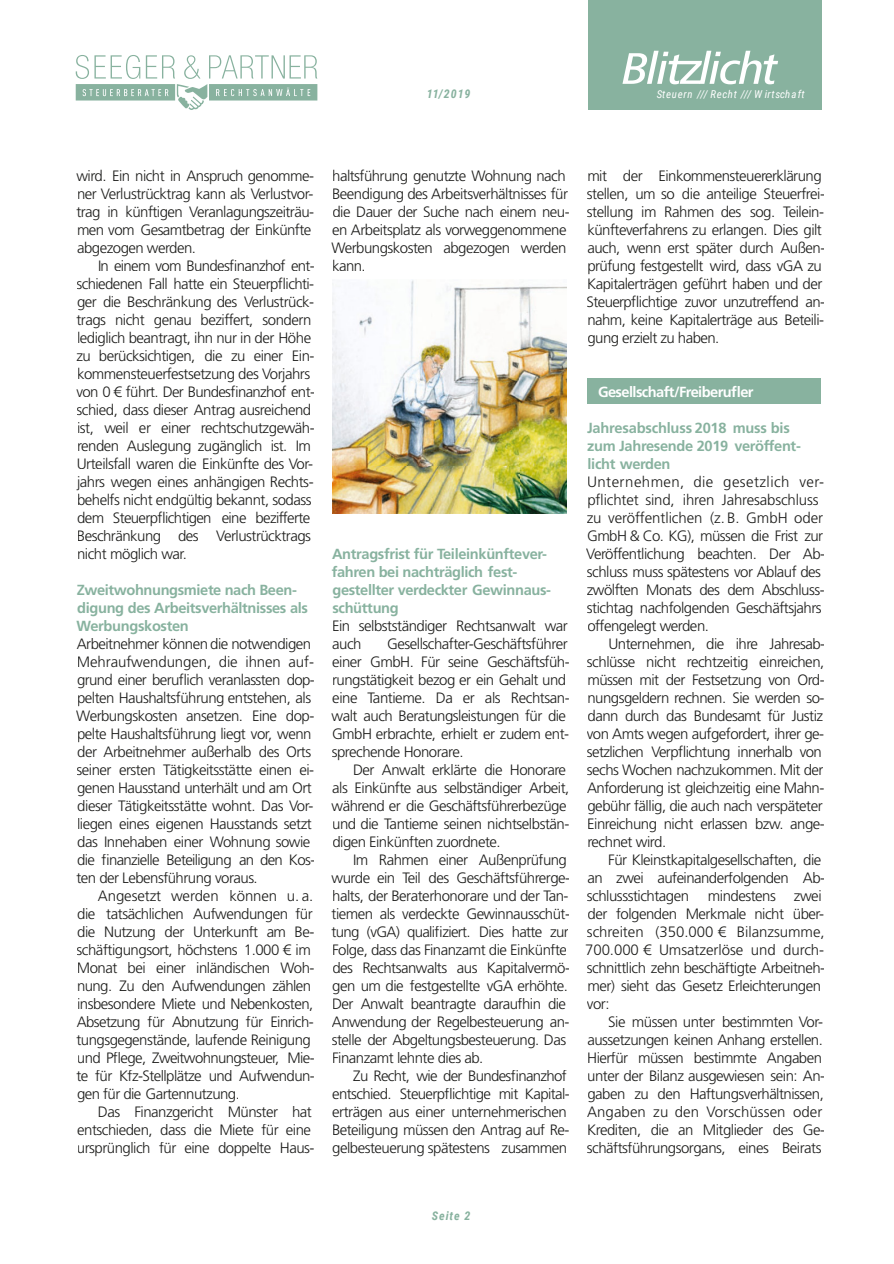
<style>
.page{position:relative;width:894px;height:1264px;background:#fff}
.page>*{position:absolute;margin:0;border:0;box-sizing:border-box;transform-origin:0 0}
.t1{font:300 15px/18px "Frutiger LT Std";letter-spacing:-.035em;color:#1d1d1b}
.t2{font:700 14.7px/18px "Frutiger LT Std";letter-spacing:-.025em;color:#88b29f}
.t3{font:700 14.7px "Frutiger LT Std";letter-spacing:-.04em;color:#fff}
.t4{font:italic 700 12px "Roboto Condensed";letter-spacing:.08em;color:#88b29f}
.t5{font:italic 10.8px "Roboto Condensed";letter-spacing:.07em;color:#fff}
</style>
<div class="page">
<div style="left:587px;top:379px;width:234px;height:25px;background:#88b29f"></div>
<img style="left:332px;top:280px;width:234px;height:233px">
<svg style="left:76px;top:55px;width:241px;height:55px"></svg>
<div style="left:588px;top:0;width:234px;height:110px;background:#88b29f"></div>
<svg style="left:622px;top:51px;width:156px;height:33px"></svg>
<p class="t4" style="left:427px;top:89px;width:45px">11/2019</p>
<p class="t5" style="left:657px;top:89px;width:149px">Steuern /// Recht /// W irtschaft</p>
<p class="t1" style="left:76px;top:168px;width:239px">wird. Ein nicht in Anspruch genomme&shy;ner Verlustrücktrag kann als Verlustvor&shy;trag in künftigen Veranlagungszeiträu&shy;men vom Gesamtbetrag der Einkünfte abgezogen werden.</p>
<p class="t1" style="left:76px;top:258px;width:240px;text-indent:22px">In einem vom Bundesfinanzhof ent&shy;schiedenen Fall hatte ein Steuerpflichti&shy;ger die Beschränkung des Verlustrück&shy;trags nicht genau beziffert, sondern lediglich beantragt, ihn nur in der Höhe zu berücksichtigen, die zu einer Ein&shy;kommensteuerfestsetzung des Vorjahrs von 0 € führt. Der Bundesfinanzhof ent&shy;schied, dass dieser Antrag ausreichend ist, weil er einer rechtschutzgewäh&shy;renden Auslegung zugänglich ist. Im Urteilsfall waren die Einkünfte des Vor&shy;jahrs wegen eines anhängigen Rechts&shy;behelfs nicht endgültig bekannt, sodass dem Steuerpflichtigen eine bezifferte Beschränkung des Verlustrücktrags nicht möglich war.</p>
<p class="t2" style="left:76px;top:582px;width:233px">Zweitwohnungsmiete nach Been&shy;digung des Arbeitsverhältnisses als<br>Werbungskosten</p>
<p class="t1" style="left:76px;top:636px;width:241px">Arbeitnehmer können die notwendigen Mehraufwendungen, die ihnen auf&shy;grund einer beruflich veranlassten dop&shy;pelten Haushaltsführung entstehen, als Werbungskosten ansetzen. Eine dop&shy;pelte Haushaltsführung liegt vor, wenn der Arbeitnehmer außerhalb des Orts seiner ersten Tätigkeitsstätte einen ei&shy;genen Hausstand unterhält und am Ort dieser Tätigkeitsstätte wohnt. Das Vor&shy;liegen eines eigenen Hausstands setzt das Innehaben einer Wohnung sowie die finanzielle Beteiligung an den Kos&shy;ten der Lebensführung voraus.</p>
<p class="t1" style="left:76px;top:888px;width:240px;text-indent:21px">Angesetzt werden können u. a. die tatsächlichen Aufwendungen für die Nutzung der Unterkunft am Be&shy;schäftigungsort, höchstens 1.000 € im Monat bei einer inländischen Woh&shy;nung. Zu den Aufwendungen zählen insbesondere Miete und Nebenkosten, Absetzung für Abnutzung für Einrich&shy;tungsgegenstände, laufende Reinigung und Pflege, Zweitwohnungsteuer, Mie&shy;te für Kfz-Stellplätze und Aufwendun&shy;gen für die Gartennutzung.</p>
<p class="t1" style="left:77px;top:1104px;width:239px;text-indent:21px">Das Finanzgericht Münster hat entschieden, dass die Miete für eine ursprünglich für eine doppelte Haus-</p>
<p class="t1" style="left:331px;top:168px;width:240px">haltsführung genutzte Wohnung nach<br>Beendigung des Arbeitsverhältnisses für die Dauer der Suche nach einem neu&shy;en Arbeitsplatz als vorweggenommene<br>Werbungskosten abgezogen werden kann.</p>
<p class="t2" style="left:332px;top:546px;width:221px">Antragsfrist für Teileinkünftever&shy;fahren bei nachträglich fest&shy;gestellter verdeckter Gewinnaus&shy;schüttung</p>
<p class="t1" style="left:332px;top:618px;width:237px">Ein selbstständiger Rechtsanwalt war auch</p>
<p class="t1" style="left:332px;top:636px;width:240px;text-indent:56px">Gesellschafter-Geschäftsführer einer GmbH. Für seine Geschäftsfüh&shy;rungstätigkeit bezog er ein Gehalt und eine Tantieme. Da er als Rechtsan&shy;walt auch Beratungsleistungen für die GmbH erbrachte, erhielt er zudem ent&shy;sprechende Honorare.</p>
<p class="t1" style="left:332px;top:762px;width:239px;text-indent:21px">Der Anwalt erklärte die Honorare als Einkünfte aus selbständiger Arbeit, während er die Geschäftsführerbezüge und die Tantieme seinen nichtselbstän&shy;digen Einkünften zuordnete.</p>
<p class="t1" style="left:332px;top:852px;width:240px;text-indent:21px">Im Rahmen einer Außenprüfung wurde ein Teil des Geschäftsführerge&shy;halts, der Beraterhonorare und der Tan&shy;tiemen als verdeckte Gewinnausschüt&shy;tung (vGA) qualifiziert. Dies hatte zur Folge, dass das Finanzamt die Einkünfte des Rechtsanwalts aus Kapitalvermö&shy;gen um die festgestellte vGA erhöhte.<br>Der Anwalt beantragte daraufhin die Anwendung der Regelbesteuerung an&shy;stelle der Abgeltungsbesteuerung. Das Finanzamt lehnte dies ab.</p>
<p class="t1" style="left:332px;top:1068px;width:239px;text-indent:21px">Zu Recht, wie der Bundesfinanzhof entschied. Steuerpflichtige mit Kapital&shy;erträgen aus einer unternehmerischen Beteiligung müssen den Antrag auf Re&shy;gelbesteuerung spätestens zusammen</p>
<p class="t1" style="left:586px;top:168px;width:240px">mit der Einkommensteuererklärung stellen, um so die anteilige Steuerfrei&shy;stellung im Rahmen des sog. Teilein&shy;künfteverfahrens zu erlangen. Dies gilt auch, wenn erst später durch Außen&shy;prüfung festgestellt wird, dass vGA zu Kapitalerträgen geführt haben und der Steuerpflichtige zuvor unzutreffend an&shy;nahm, keine Kapitalerträge aus Beteili&shy;gung erzielt zu haben.</p>
<p class="t3" style="left:598px;top:386px;width:157px">Gesellschaft/Freiberufler</p>
<p class="t2" style="left:587px;top:420px;width:215px">Jahresabschluss 2018 muss bis zum Jahresende 2019 veröffent&shy;licht werden</p>
<p class="t1" style="left:586px;top:474px;width:241px">Unternehmen, die gesetzlich ver&shy;pflichtet sind, ihren Jahresabschluss zu veröffentlichen (z.B. GmbH oder GmbH &amp; Co. KG), müssen die Frist zur Veröffentlichung beachten. Der Ab&shy;schluss muss spätestens vor Ablauf des zwölften Monats des dem Abschluss&shy;stichtag nachfolgenden Geschäftsjahrs offengelegt werden.</p>
<p class="t1" style="left:587px;top:636px;width:240px;text-indent:22px">Unternehmen, die ihre Jahresab&shy;schlüsse nicht rechtzeitig einreichen, müssen mit der Festsetzung von Ord&shy;nungsgeldern rechnen. Sie werden so&shy;dann durch das Bundesamt für Justiz von Amts wegen aufgefordert, ihrer ge&shy;setzlichen Verpflichtung innerhalb von sechs Wochen nachzukommen. Mit der Anforderung ist gleichzeitig eine Mahn&shy;gebühr fällig, die auch nach verspäteter Einreichung nicht erlassen bzw. ange&shy;rechnet wird.</p>
<p class="t1" style="left:585px;top:852px;width:242px;text-indent:23px">Für Kleinstkapitalgesellschaften, die an zwei aufeinanderfolgenden Ab&shy;schlussstichtagen mindestens zwei der folgenden Merkmale nicht über&shy;schreiten (350.000 € Bilanzsumme, 700.000 € Umsatzerlöse und durch&shy;schnittlich zehn beschäftigte Arbeitneh&shy;mer) sieht das Gesetz Erleichterungen vor:</p>
<p class="t1" style="left:587px;top:1014px;width:240px;text-indent:21px">Sie müssen unter bestimmten Vor&shy;aussetzungen keinen Anhang erstellen.<br>Hierfür müssen bestimmte Angaben unter der Bilanz ausgewiesen sein: An&shy;gaben zu den Haftungsverhältnissen, Angaben zu den Vorschüssen oder Krediten, die an Mitglieder des Ge&shy;schäftsführungsorgans, eines Beirats</p>
<p class="t4" style="left:432px;top:1210px;width:40px">Seite 2</p>
</div>
